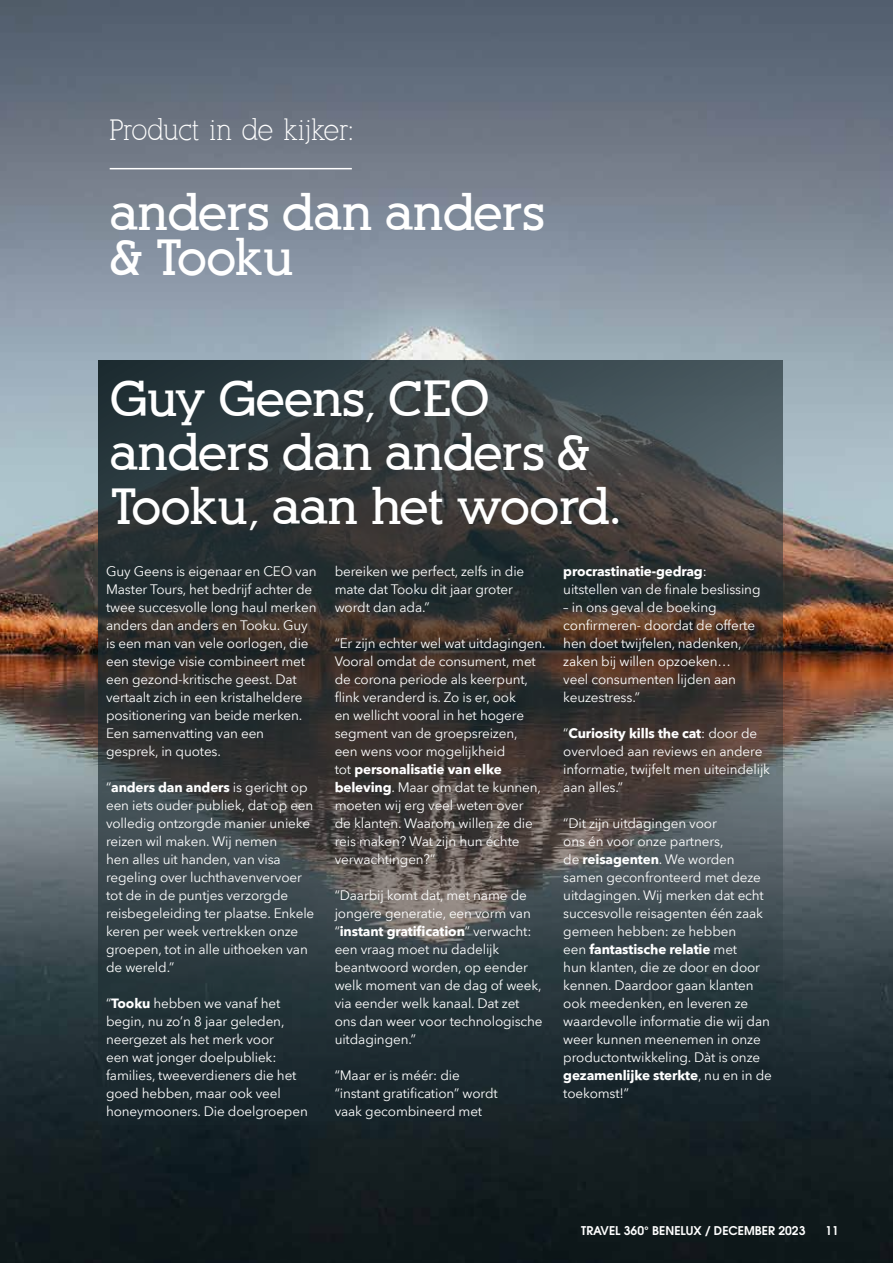
<style>
.page{position:relative;width:893px;height:1263px;background:#fff}
.page>*{position:absolute;margin:0;border:0;box-sizing:border-box;transform-origin:0 0}
.t1{font:700 49.5px/54px "Alexandria FLF";letter-spacing:-.01em;color:#fff}
.t2{font:28.8px "Alexandria FLF";letter-spacing:-.01em;color:#fff}
.t3{font:13.5px/18px "Avenir Next";letter-spacing:-.01em;color:#fff}
.t4{font:600 12px "Avant Garde LT";color:#fff}
.s1{font-weight:700}
</style>
<div class="page">
<img style="left:0;top:0;width:893px;height:1263px">
<svg style="left:98px;top:360px;width:684px;height:764px;background:#353a3c"></svg>
<hr style="left:110px;top:168px;width:242px;height:1px;background:#fff">
<h2 class="t2" style="left:110px;top:115px;width:245px">Product in de kijker:</h2>
<h1 class="t1" style="left:110px;top:191px;width:436px;line-height:45px">anders dan anders &amp; Tooku</h1>
<h1 class="t1" style="left:110px;top:372px;width:513px">Guy Geens, CEO anders dan anders &amp;<br>Tooku, aan het woord.</h1>
<p class="t3" style="left:106px;top:562px;width:212px">Guy Geens is eigenaar en CEO van<br>Master Tours, het bedrijf achter de twee succesvolle long haul merken anders dan anders en Tooku. Guy is een man van vele oorlogen, die een stevige visie combineert met een gezond-kritische geest. Dat vertaalt zich in een kristalheldere positionering van beide merken.<br>Een samenvatting van een gesprek, in quotes.</p>
<p class="t3" style="left:106px;top:778px;width:210px">“<span class="s1">anders dan anders</span> is gericht op een iets ouder publiek, dat op een volledig ontzorgde manier unieke reizen wil maken. Wij nemen<br>hen alles uit handen, van visa regeling over luchthavenvervoer tot de in de puntjes verzorgde reisbegeleiding ter plaatse. Enkele keren per week vertrekken onze groepen, tot in alle uithoeken van de wereld.”</p>
<p class="t3" style="left:106px;top:994px;width:203px">“<span class="s1">Tooku</span> hebben we vanaf het begin, nu zo’n 8 jaar geleden, neergezet als het merk voor<br>een wat jonger doelpubliek: families, tweeverdieners die het goed hebben, maar ook veel honeymooners. Die doelgroepen</p>
<p class="t3" style="left:335px;top:562px;width:191px">bereiken we perfect, zelfs in die mate dat Tooku dit jaar groter wordt dan ada.”</p>
<p class="t3" style="left:335px;top:634px;width:213px">“Er zijn echter wel wat uitdagingen.<br>Vooral omdat de consument, met de corona periode als keerpunt, flink veranderd is. Zo is er, ook<br>en wellicht vooral in het hogere segment van de groepsreizen,<br>een wens voor mogelijkheid<br>tot <span class="s1">personalisatie van elke beleving</span>. Maar om dat te kunnen, moeten wij erg veel weten over<br>de klanten. Waarom willen ze die reis maken? Wat zijn hun échte verwachtingen?”</p>
<p class="t3" style="left:335px;top:886px;width:209px">“Daarbij komt dat, met name de jongere generatie, een vorm van “<span class="s1">instant gratification</span>” verwacht: een vraag moet nu dadelijk beantwoord worden, op eender welk moment van de dag of week, via eender welk kanaal. Dat zet ons dan weer voor technologische uitdagingen.”</p>
<p class="t3" style="left:335px;top:1066px;width:165px">“Maar er is méér: die “instant gratification” wordt vaak gecombineerd met</p>
<p class="t3" style="left:563px;top:562px;width:199px"><span class="s1">procrastinatie-gedrag</span>: uitstellen van de finale beslissing</p>
<p class="t3" style="left:563px;top:598px;width:193px">– in ons geval de boeking confirmeren- doordat de offerte hen doet twijfelen, nadenken, zaken bij willen opzoeken… veel consumenten lijden aan keuzestress.”</p>
<p class="t3" style="left:563px;top:723px;width:208px">“<span class="s1">Curiosity kills the cat</span>: door de overvloed aan reviews en andere informatie, twijfelt men uiteindelijk aan alles.”</p>
<p class="t3" style="left:563px;top:813px;width:210px">“Dit zijn uitdagingen voor<br>ons én voor onze partners,<br>de <span class="s1">reisagenten</span>. We worden samen geconfronteerd met deze uitdagingen. Wij merken dat echt succesvolle reisagenten één zaak gemeen hebben: ze hebben<br>een <span class="s1">fantastische relatie</span> met<br>hun klanten, die ze door en door kennen. Daardoor gaan klanten ook meedenken, en leveren ze waardevolle informatie die wij dan weer kunnen meenemen in onze productontwikkeling. Dàt is onze <span class="s1">gezamenlijke sterkte</span>, nu en in de toekomst!”</p>
<p class="t4" style="left:581px;top:1222px;width:226px">TRAVEL 360° BENELUX / DECEMBER 2023</p>
<p class="t4" style="left:825px;top:1222px;width:15px">11</p>
</div>
